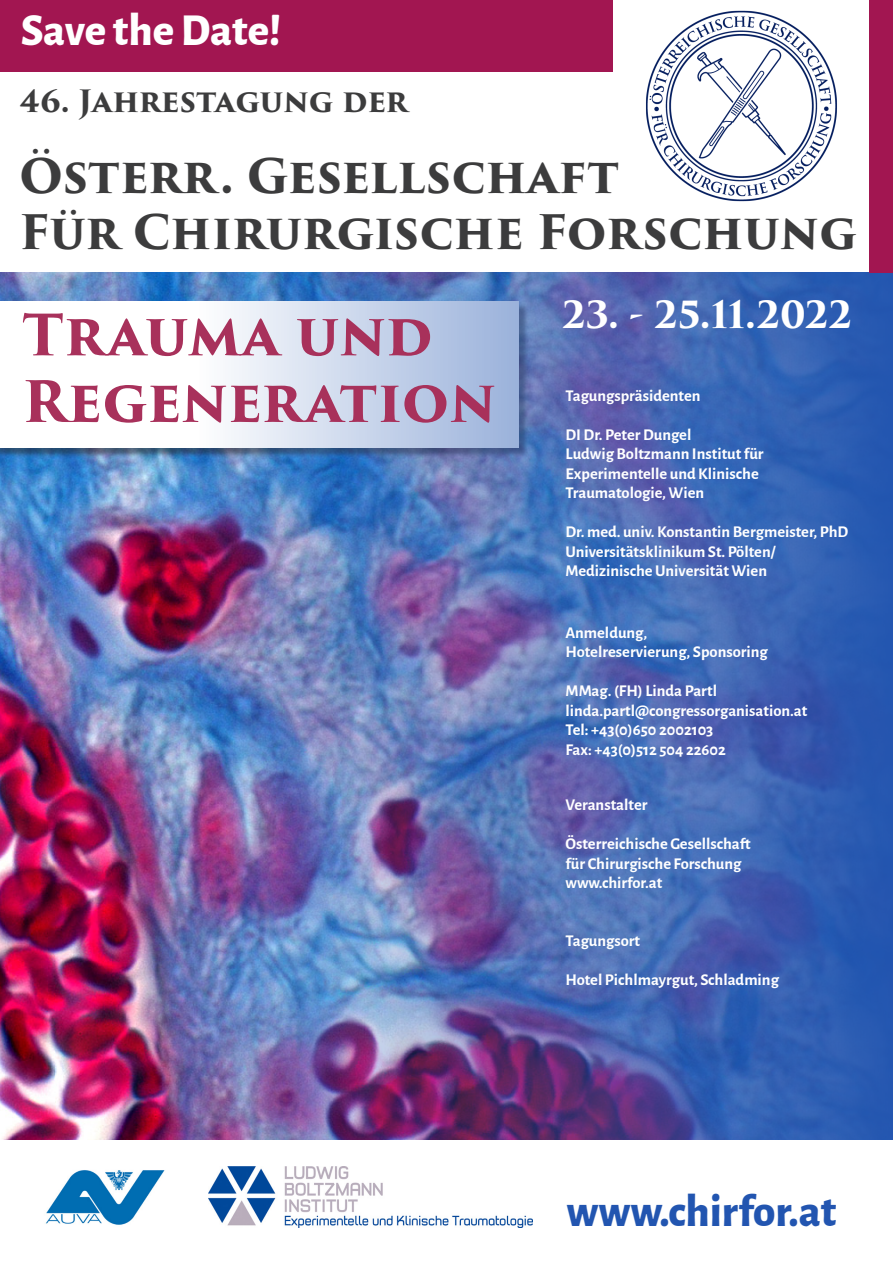
<style>
.page{position:relative;width:893px;height:1263px;background:#fff}
.page>*{position:absolute;margin:0;border:0;box-sizing:border-box;transform-origin:0 0}
.t1{font:700 55.5px "Trajan Pro 3";letter-spacing:-.005em;color:#a8315b}
.t2{font:700 46.35px "Trajan Pro 3";letter-spacing:-.005em;color:#3c3c3d}
.t3{font:800 45px "Alegreya Sans";color:#2255b0}
.t4{font:800 45px "Alegreya Sans";letter-spacing:-.005em;color:#fff}
.t5{font:700 36.45px "Trajan Pro 3";color:#fff}
.t6{font:700 30px "Trajan Pro 3";letter-spacing:-.005em;color:#3c3c3d}
.Absatzformat_1{font:700 16.5px "Alegreya Sans";color:#fff}
</style>
<div class="page">
<img style="left:0;top:272px;width:200px;height:868px">
<img style="left:646px;top:10px;width:191px;height:192px">
<img style="left:45px;top:1170px;width:120px;height:55px">
<div style="left:0;top:302px;width:529px;height:156px;background:#231f20;opacity:.51"></div>
<div style="left:0;top:301px;width:519px;height:147px;background:#fff"></div>
<img style="left:200px;top:272px;width:693px;height:868px">
<div style="left:0;top:0;width:612px;height:71px;background:#a21651"></div>
<img style="left:209px;top:1167px;width:323px;height:60px">
<div style="left:870px;top:0;width:23px;height:272px;background:#a21651"></div>
<p class="t4" style="left:21px;top:-4px;width:262px">Save the Date!</p>
<p class="t6" style="left:19px;top:79px;width:390px">46. Jahrestagung der</p>
<p class="t2" style="left:19px;top:142px;width:601px">Österr. Gesellschaft</p>
<p class="t2" style="left:19px;top:198px;width:840px">Für Chirurgische Forschung</p>
<p class="t5" style="left:562px;top:288px;width:291px">23. - 25.11.2022</p>
<p class="t1" style="left:22px;top:294px;width:412px">Trauma und</p>
<p class="t1" style="left:22px;top:360px;width:476px">Regeneration</p>
<p class="Absatzformat_1" style="left:565px;top:383px;width:137px">Tagungspräsidenten</p>
<p class="Absatzformat_1" style="left:565px;top:422px;width:127px">DI Dr. Peter Dungel</p>
<p class="Absatzformat_1" style="left:565px;top:442px;width:200px">Ludwig Boltzmann Institut für</p>
<p class="Absatzformat_1" style="left:565px;top:461px;width:195px">Experimentelle und Klinische</p>
<p class="Absatzformat_1" style="left:565px;top:481px;width:140px">Traumatologie, Wien</p>
<p class="Absatzformat_1" style="left:565px;top:520px;width:284px">Dr. med. univ. Konstantin Bergmeister, PhD</p>
<p class="Absatzformat_1" style="left:565px;top:539px;width:211px">Universitätsklinikum St. Pölten/</p>
<p class="Absatzformat_1" style="left:565px;top:559px;width:203px">Medizinische Universität Wien</p>
<p class="Absatzformat_1" style="left:565px;top:620px;width:83px">Anmeldung,</p>
<p class="Absatzformat_1" style="left:565px;top:639px;width:204px">Hotelreservierung, Sponsoring</p>
<p class="Absatzformat_1" style="left:565px;top:678px;width:153px">MMag. (FH) Linda Partl</p>
<p class="Absatzformat_1" style="left:565px;top:698px;width:243px">linda.partl@congressorganisation.at</p>
<p class="Absatzformat_1" style="left:565px;top:717px;width:149px">Tel: +43(0)650 2002103</p>
<p class="Absatzformat_1" style="left:565px;top:737px;width:162px">Fax: +43(0)512 504 22602</p>
<p class="Absatzformat_1" style="left:565px;top:793px;width:84px">Veranstalter</p>
<p class="Absatzformat_1" style="left:565px;top:832px;width:187px">Österreichische Gesellschaft</p>
<p class="Absatzformat_1" style="left:565px;top:851px;width:177px">für Chirurgische Forschung</p>
<p class="Absatzformat_1" style="left:565px;top:871px;width:98px">www.chirfor.at</p>
<p class="Absatzformat_1" style="left:565px;top:928px;width:76px">Tagungsort</p>
<p class="Absatzformat_1" style="left:565px;top:967px;width:215px">Hotel Pichlmayrgut, Schladming</p>
<p class="t3" style="left:567px;top:1177px;width:271px">www.chirfor.at</p>
</div>
